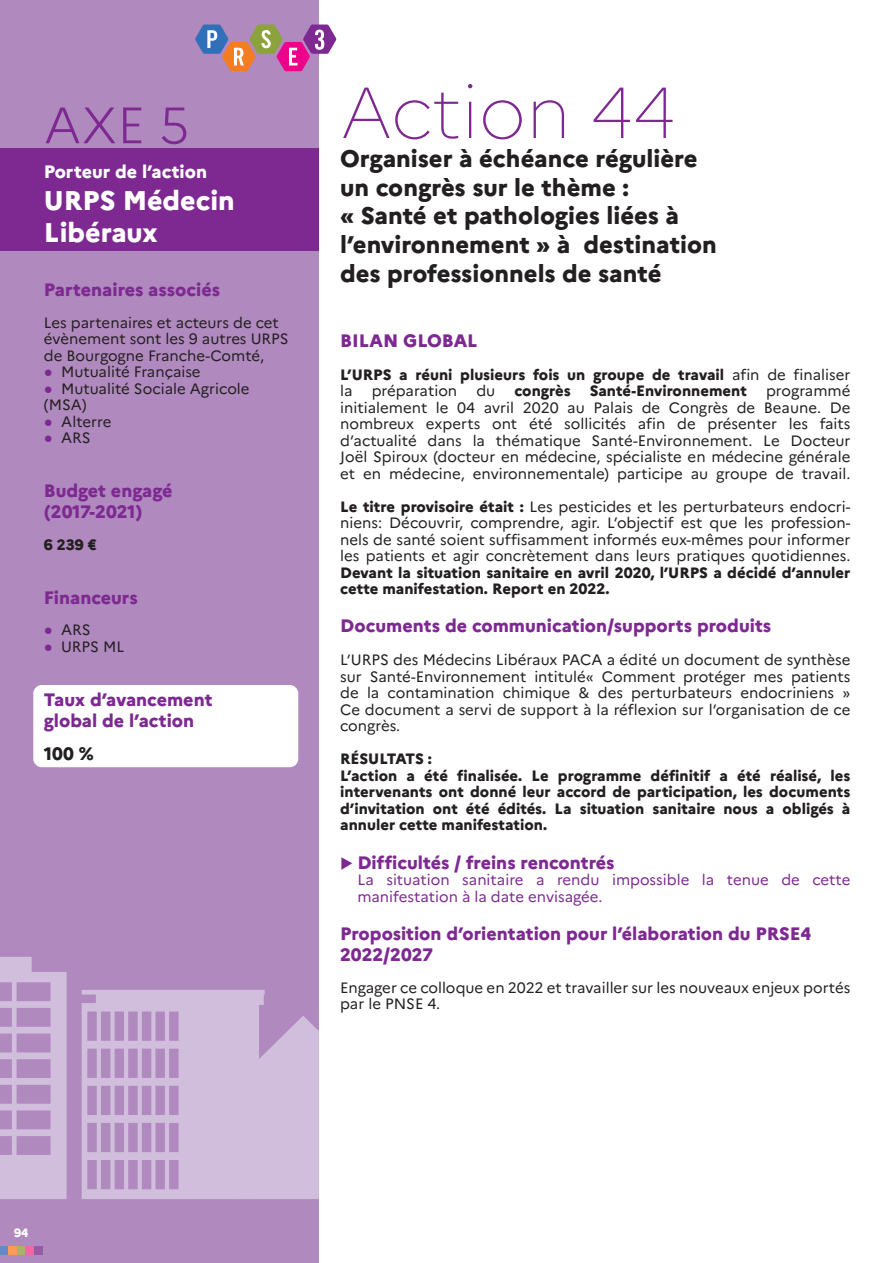
<style>
.page{position:relative;width:893px;height:1263px;background:#fff}
.page>*{position:absolute;margin:0;border:0;box-sizing:border-box;transform-origin:0 0}
.t1{font:100 72px "Marianne";letter-spacing:-.005em;color:#7d2991}
.t2{font:300 51px "Marianne";color:#7d2991}
.t3{font:800 27px/32.4px "Marianne";color:#fff}
.t4{font:800 24px/28.8px "Marianne";color:#231f20}
.t5{font:800 18px/21px "Marianne";color:#7d2991}
.t6{font:800 18px "Marianne";color:#fff}
.t7{font:800 18px "Marianne";color:#231f20}
.t8{font:15px/16.5px "Marianne";color:#231f20;text-align:justify}
.t9{font:800 15px/16.5px "Marianne";color:#231f20}
.t10{font:15px/16.5px "Marianne";color:#7d2991}
.t11{font:800 12px "Marianne";color:#fff}
.s1{font-family:"Arial Narrow";color:#7d2991}
.s2{font-weight:400}
.s3{font-weight:800}
</style>
<div class="page">
<div style="left:0;top:0;width:319px;height:1263px;background:#b089be"></div>
<div style="left:0;top:1246px;width:9px;height:8px;background:#6489c6"></div>
<div style="left:9px;top:1246px;width:8px;height:8px;background:#f89c53"></div>
<div style="left:17px;top:1246px;width:9px;height:8px;background:#a7b366"></div>
<div style="left:26px;top:1246px;width:8px;height:8px;background:#f166a7"></div>
<div style="left:34px;top:1246px;width:9px;height:8px;background:#955ca6"></div>
<svg style="left:195px;top:25px;width:141px;height:46px"></svg>
<svg style="left:0;top:957px;width:67px;height:242px"></svg>
<svg style="left:82px;top:990px;width:237px;height:209px"></svg>
<div style="left:0;top:149px;width:319px;height:102px;background:#7d2991"></div>
<div style="left:33px;top:685px;width:265px;height:82px;background:#fff;border-radius:9px"></div>
<h2 class="t2" style="left:44px;top:94px;width:147px">AXE 5</h2>
<p class="t6" style="left:44px;top:160px;width:165px">Porteur de l’action</p>
<h3 class="t3" style="left:44px;top:184px;width:192px">URPS Médecin<br>Libéraux</h3>
<p class="t5" style="left:44px;top:279px;width:178px">Partenaires associés</p>
<p class="t8" style="left:44px;top:314px;width:246px;text-align:left">Les partenaires et acteurs de cet évènement sont les 9 autres URPS de Bourgogne Franche-Comté,</p>
<p class="t8" style="left:44px;top:364px;width:158px"><span class="s1">●</span> Mutualité Française</p>
<p class="t8" style="left:44px;top:380px;width:207px"><span class="s1">●</span> Mutualité Sociale Agricole (MSA)</p>
<p class="t8" style="left:44px;top:413px;width:69px"><span class="s1">●</span> Alterre</p>
<p class="t8" style="left:44px;top:430px;width:48px"><span class="s1">●</span> ARS</p>
<p class="t5" style="left:44px;top:480px;width:130px">Budget engagé (2017-2021)</p>
<p class="t9" style="left:44px;top:536px;width:54px">6 239 €</p>
<p class="t5" style="left:44px;top:587px;width:95px">Financeurs</p>
<p class="t8" style="left:44px;top:622px;width:48px"><span class="s1">●</span> ARS</p>
<p class="t8" style="left:44px;top:638px;width:82px"><span class="s1">●</span> URPS ML</p>
<p class="t5" style="left:44px;top:689px;width:170px">Taux d’avancement global de l’action</p>
<p class="t7" style="left:44px;top:742px;width:51px">100 %</p>
<h1 class="t1" style="left:340px;top:68px;width:337px">Action 44</h1>
<h3 class="t4" style="left:340px;top:144px;width:378px">Organiser à échéance régulière un congrès sur le thème :<br>« Santé et pathologies liées à l’environnement » à destination des professionnels de santé</h3>
<p class="t5" style="left:340px;top:330px;width:139px">BILAN GLOBAL</p>
<p class="t9" style="left:340px;top:366px;width:512px">L’URPS a réuni plusieurs fois un groupe de travail <span class="s2">afin de finaliser la</span></p>
<p class="t8" style="left:372px;top:383px;width:87px">préparation</p>
<p class="t8" style="left:476px;top:383px;width:20px">du</p>
<p class="t9" style="left:514px;top:383px;width:58px">congrès</p>
<p class="t9" style="left:590px;top:383px;width:159px">Santé-Environnement</p>
<p class="t8" style="left:340px;top:383px;width:512px;text-indent:426px">programmé initialement le 04 avril 2020 au Palais de Congrès de Beaune. De nombreux experts ont été sollicités afin de présenter les faits d’actualité dans la thématique Santé-Environnement. Le Docteur Joël Spiroux (docteur en médecine, spécialiste en médecine générale et en médecine, environnementale) participe au groupe de travail.</p>
<p class="t8" style="left:340px;top:498px;width:512px"><span class="s3">Le titre provisoire était :</span> Les pesticides et les perturbateurs endocri&shy;niens: Découvrir, comprendre, agir. L’objectif est que les profession&shy;nels de santé soient suffisamment informés eux-mêmes pour informer les patients et agir concrètement dans leurs pratiques quotidiennes.</p>
<p class="t9" style="left:340px;top:564px;width:512px">Devant la situation sanitaire en avril 2020, l’URPS a décidé d’annuler cette manifestation. Report en 2022.</p>
<p class="t5" style="left:340px;top:615px;width:433px">Documents de communication/supports produits</p>
<p class="t8" style="left:340px;top:652px;width:512px">L’URPS des Médecins Libéraux PACA a édité un document de synthèse sur Santé-Environnement intitulé« Comment protéger mes patients de la contamination chimique &amp; des perturbateurs endocriniens » Ce document a servi de support à la réflexion sur l’organisation de ce congrès.</p>
<p class="t9" style="left:340px;top:751px;width:512px">RÉSULTATS :<br>L’action a été finalisée. Le programme définitif a été réalisé, les intervenants ont donné leur accord de participation, les documents d’invitation ont été édités. La situation sanitaire nous a obligés à annuler cette manifestation.</p>
<p class="t5" style="left:340px;top:852px;width:276px">▶ Difficultés / freins rencontrés</p>
<p class="t10" style="left:357px;top:871px;width:495px">La situation sanitaire a rendu impossible la tenue de cette manifestation à la date envisagée.</p>
<p class="t5" style="left:340px;top:922px;width:473px;line-height:21.6px">Proposition d’orientation pour l’élaboration du PRSE4<br>2022/2027</p>
<p class="t8" style="left:340px;top:979px;width:512px">Engager ce colloque en 2022 et travailler sur les nouveaux enjeux portés par le PNSE 4.</p>
<p class="t11" style="left:14px;top:1226px;width:16px">94</p>
</div>
